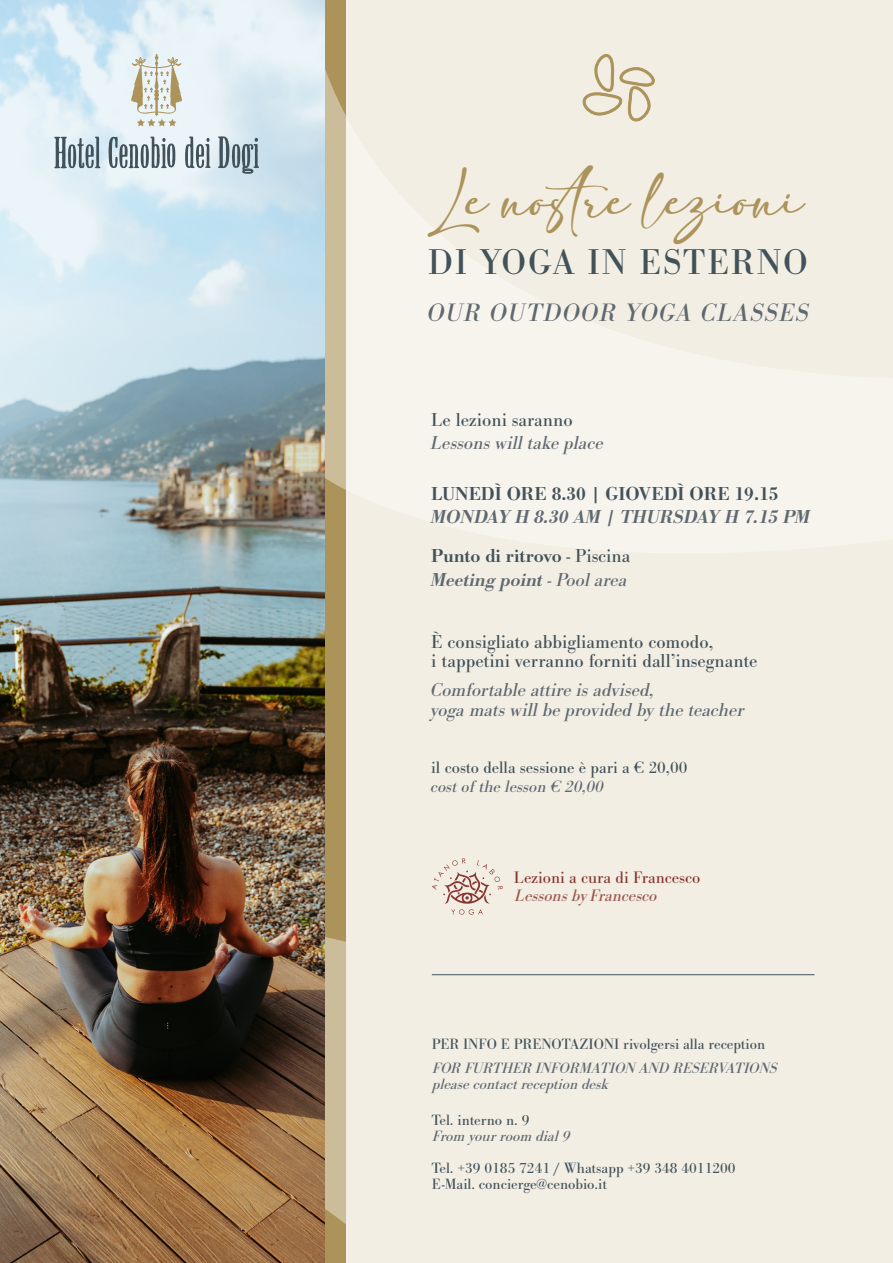
<style>
.page{position:relative;width:893px;height:1263px;background:#f2eee4}
.page>*{position:absolute;margin:0;border:0;box-sizing:border-box;transform-origin:0 0}
.t1{font:40.5px "adelia";color:#ac9359}
.t2{font:37.2px "Bodoni URW";letter-spacing:.05em;color:#42525a}
.t3{font:italic 26.1px "Bodoni URW";letter-spacing:.05em;color:#606870}
.t4{font:19.5px "Bodoni URW";color:#42525a}
.t5{font:italic 19.5px "Bodoni URW";color:#606870}
.t6{font:500 19.5px "Bodoni URW";color:#42525a}
.t7{font:italic 500 19.5px "Bodoni URW";color:#606870}
.t8{font:17.25px "Bodoni URW";color:#42525a}
.t9{font:17.25px "Bodoni URW";color:#88362f}
.t10{font:italic 17.25px "Bodoni URW";color:#606870}
.t11{font:italic 17.25px "Bodoni URW";color:#9c574b}
.t12{font:15.45px "Bodoni URW";color:#42525a}
.t13{font:italic 15.45px "Bodoni URW";color:#606870}
.s1{font-weight:400}
.s2{font-style:inherit}
</style>
<div class="page">
<div style="left:324px;top:0;width:21px;height:1263px;background:#ac9359"></div>
<svg style="left:324px;top:915px;width:21px;height:348px"></svg>
<svg style="left:324px;top:67px;width:22px;height:488px;fill:#ccbd9a"></svg>
<img style="left:0;top:0;width:324px;height:1263px">
<svg style="left:130px;top:54px;width:53px;height:72px;background:#d7d6c9"></svg>
<svg style="left:218px;top:136px;width:41px;height:38px;background:#9aacb5"></svg>
<svg style="left:108px;top:136px;width:67px;height:33px;background:#a5b2b8"></svg>
<svg style="left:185px;top:136px;width:26px;height:32px"></svg>
<svg style="left:54px;top:136px;width:46px;height:32px"></svg>
<svg style="left:582px;top:54px;width:73px;height:68px"></svg>
<hr style="left:432px;top:974px;width:382px;height:1px;background:#42525a">
<svg style="left:432px;top:858px;width:71px;height:57px"></svg>
<p class="t1" style="left:428px;top:178px;width:378px">Le nostre lezioni</p>
<p class="t2" style="left:428px;top:240px;width:381px">DI YOGA IN ESTERNO</p>
<p class="t3" style="left:428px;top:297px;width:383px">OUR OUTDOOR YOGA CLASSES</p>
<p class="t4" style="left:431px;top:408px;width:143px">Le lezioni saranno</p>
<p class="t5" style="left:431px;top:431px;width:174px">Lessons will take place</p>
<p class="t6" style="left:431px;top:482px;width:349px">LUNEDÌ ORE 8.30 | GIOVEDÌ ORE 19.15</p>
<p class="t7" style="left:431px;top:505px;width:381px">MONDAY H 8.30 AM | THURSDAY H 7.15 PM</p>
<p class="t6" style="left:431px;top:545px;width:201px">Punto di ritrovo <span class="s1">- Piscina</span></p>
<p class="t7" style="left:431px;top:568px;width:198px">Meeting point <span class="s1">- Pool area</span></p>
<p class="t4" style="left:431px;top:630px;width:283px">È consigliato abbigliamento comodo,</p>
<p class="t4" style="left:431px;top:650px;width:328px">i tappetini verranno forniti dall’insegnante</p>
<p class="t5" style="left:431px;top:678px;width:225px">Comfortable attire is advised,</p>
<p class="t5" style="left:431px;top:698px;width:315px">yoga mats will be provided by the teacher</p>
<p class="t8" style="left:431px;top:758px;width:257px">il costo della sessione è pari a € 20,00</p>
<p class="t10" style="left:431px;top:776px;width:174px">cost of the lesson € 20,00</p>
<p class="t9" style="left:514px;top:867px;width:188px">Lezioni a cura di Francesco</p>
<p class="t11" style="left:514px;top:886px;width:145px">Lessonsby <span class="s2">Francesco</span></p>
<p class="t12" style="left:432px;top:1035px;width:335px">PER INFO E PRENOTAZIONI rivolgersi alla reception</p>
<p class="t13" style="left:432px;top:1058px;width:351px">FOR FURTHER INFORMATION AND RESERVATIONS</p>
<p class="t13" style="left:432px;top:1075px;width:183px">pleasecontactreceptiondesk</p>
<p class="t12" style="left:432px;top:1111px;width:99px">Tel. interno n. 9</p>
<p class="t13" style="left:432px;top:1127px;width:144px">From yourroom dial9</p>
<p class="t12" style="left:432px;top:1158px;width:305px">Tel. +39 0185 7241 / Whatsapp +39 348 4011200</p>
<p class="t12" style="left:432px;top:1174px;width:177px">E-Mail. concierge@cenobio.it</p>
</div>
